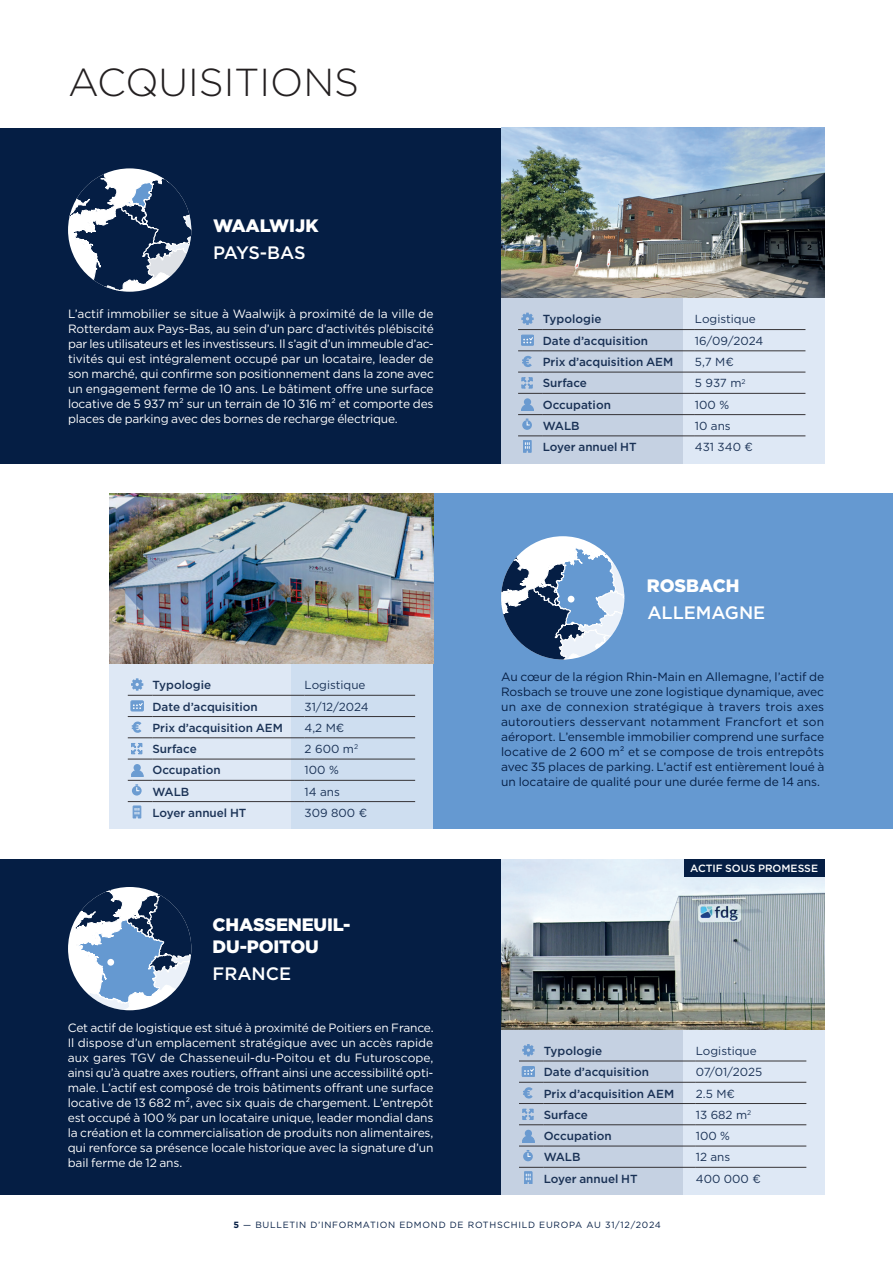
<style>
.page{position:relative;width:893px;height:1263px;background:#fff}
.page>*{position:absolute;margin:0;border:0;box-sizing:border-box;transform-origin:0 0}
.t1{font:300 39px "Gotham";color:#231f20}
.t2{font:900 18px/21.6px "Gotham";letter-spacing:-.01em;color:#fff}
.t3{font:500 18px "Gotham";color:#fff}
.texte_courant_justif_ok{font:12px/15px "Gotham";letter-spacing:-.015em;color:#fff;text-align:justify}
.texte_courant_justif_ok-2{font:12px/15px "Gotham";color:#051e44;text-align:justify}
.t4{font:500 11.7px "Gotham";color:#051e44}
.t5{font:11.7px "Gotham";color:#051e44}
.texte_courant_justif_ok-3{font:500 10.5px "Gotham";color:#fff}
.t6{font:9px "Gotham";letter-spacing:.08em;color:#051e44}
.s1{font-weight:700}
</style>
<div class="page">
<div style="left:0;top:128px;width:682px;height:335px;background:#051e44"></div>
<div style="left:501px;top:128px;width:323px;height:335px;background:linear-gradient(to right,#bdc9dc,#e2ecf8)"></div>
<hr style="left:543px;top:329px;width:152px;height:1px;background:#231f20">
<hr style="left:695px;top:329px;width:110px;height:1px;background:#231f20">
<hr style="left:543px;top:350px;width:152px;height:1px;background:#231f20">
<hr style="left:695px;top:350px;width:110px;height:1px;background:#231f20">
<hr style="left:543px;top:372px;width:152px;height:1px;background:#231f20">
<hr style="left:695px;top:372px;width:110px;height:1px;background:#231f20">
<hr style="left:543px;top:393px;width:152px;height:1px;background:#231f20">
<hr style="left:695px;top:393px;width:110px;height:1px;background:#231f20">
<hr style="left:543px;top:414px;width:152px;height:1px;background:#231f20">
<hr style="left:695px;top:414px;width:110px;height:1px;background:#231f20">
<hr style="left:543px;top:436px;width:152px;height:1px;background:#231f20">
<hr style="left:695px;top:436px;width:110px;height:1px;background:#231f20">
<svg style="left:518px;top:313px;width:25px;height:17px"></svg>
<div style="left:521px;top:335px;width:13px;height:10px;border:1px solid #6094ce"></div>
<svg style="left:523px;top:337px;width:10px;height:6px"></svg>
<svg style="left:518px;top:350px;width:25px;height:44px"></svg>
<div style="left:524px;top:398px;width:7px;height:8px;background:#6a9ad0;border-radius:50%"></div>
<svg style="left:518px;top:404px;width:25px;height:26px"></svg>
<svg style="left:518px;top:436px;width:25px;height:16px"></svg>
<img style="left:501px;top:128px;width:323px;height:170px">
<svg style="left:68px;top:168px;width:124px;height:124px"></svg>
<div style="left:0;top:859px;width:682px;height:336px;background:#051e44"></div>
<svg style="left:501px;top:1029px;width:323px;height:166px;background:#ced9e8"></svg>
<hr style="left:544px;top:1061px;width:152px;height:1px;background:#231f20">
<hr style="left:696px;top:1061px;width:110px;height:1px;background:#231f20">
<hr style="left:544px;top:1082px;width:152px;height:1px;background:#231f20">
<hr style="left:696px;top:1082px;width:110px;height:1px;background:#231f20">
<hr style="left:544px;top:1103px;width:152px;height:1px;background:#231f20">
<hr style="left:696px;top:1103px;width:110px;height:1px;background:#231f20">
<hr style="left:544px;top:1124px;width:152px;height:1px;background:#231f20">
<hr style="left:696px;top:1124px;width:110px;height:1px;background:#231f20">
<hr style="left:544px;top:1146px;width:152px;height:1px;background:#231f20">
<hr style="left:696px;top:1146px;width:110px;height:1px;background:#231f20">
<hr style="left:544px;top:1167px;width:152px;height:1px;background:#231f20">
<hr style="left:696px;top:1167px;width:110px;height:1px;background:#231f20">
<svg style="left:519px;top:1044px;width:25px;height:18px"></svg>
<div style="left:522px;top:1066px;width:13px;height:11px;border:1px solid #6094ce"></div>
<svg style="left:524px;top:1068px;width:10px;height:7px"></svg>
<svg style="left:519px;top:1082px;width:25px;height:43px"></svg>
<div style="left:525px;top:1130px;width:7px;height:7px;background:#6a9ad0;border-radius:50%"></div>
<svg style="left:519px;top:1136px;width:25px;height:25px"></svg>
<svg style="left:519px;top:1167px;width:25px;height:17px"></svg>
<img style="left:501px;top:859px;width:323px;height:170px">
<div style="left:291px;top:493px;width:602px;height:336px;background:#6599d1"></div>
<div style="left:110px;top:493px;width:323px;height:336px;background:linear-gradient(to right,#e0e8f3,#cbdcef)"></div>
<hr style="left:152px;top:695px;width:153px;height:1px;background:#231f20">
<hr style="left:305px;top:695px;width:110px;height:1px;background:#231f20">
<hr style="left:152px;top:716px;width:153px;height:1px;background:#231f20">
<hr style="left:305px;top:716px;width:110px;height:1px;background:#231f20">
<hr style="left:152px;top:737px;width:153px;height:1px;background:#231f20">
<hr style="left:305px;top:737px;width:110px;height:1px;background:#231f20">
<hr style="left:152px;top:759px;width:153px;height:1px;background:#231f20">
<hr style="left:305px;top:759px;width:110px;height:1px;background:#231f20">
<hr style="left:152px;top:780px;width:153px;height:1px;background:#231f20">
<hr style="left:305px;top:780px;width:110px;height:1px;background:#231f20">
<hr style="left:152px;top:801px;width:153px;height:1px;background:#231f20">
<hr style="left:305px;top:801px;width:110px;height:1px;background:#231f20">
<svg style="left:128px;top:678px;width:24px;height:18px"></svg>
<div style="left:131px;top:701px;width:13px;height:10px;border:1px solid #6094ce"></div>
<svg style="left:133px;top:703px;width:10px;height:6px"></svg>
<svg style="left:128px;top:716px;width:24px;height:44px"></svg>
<div style="left:134px;top:764px;width:7px;height:7px;background:#6c9cd1;border-radius:50%"></div>
<svg style="left:128px;top:770px;width:24px;height:25px"></svg>
<svg style="left:128px;top:801px;width:24px;height:17px"></svg>
<img style="left:110px;top:493px;width:324px;height:170px">
<svg style="left:68px;top:887px;width:123px;height:123px"></svg>
<div style="left:107px;top:959px;width:7px;height:7px;background:#fff;border-radius:50%"></div>
<svg style="left:501px;top:536px;width:123px;height:123px"></svg>
<div style="left:684px;top:859px;width:140px;height:17px;background:#051e44"></div>
<p class="t1" style="left:68px;top:58px;width:293px">ACQUISITIONS</p>
<p class="t2" style="left:213px;top:214px;width:107px">WAALWIJK</p>
<p class="t3" style="left:213px;top:241px;width:94px">PAYS-BAS</p>
<p class="texte_courant_justif_ok" style="left:68px;top:306px;width:367px">L’actif immobilier se situe à Waalwijk à proximité de la ville de Rotterdam aux Pays-Bas, au sein d’un parc d’activités plébiscité par les utilisateurs et les investisseurs. Il s’agit d’un immeuble d’ac&shy;tivités qui est intégralement occupé par un locataire, leader de son marché, qui confirme son positionnement dans la zone avec un engagement ferme de 10 ans. Le bâtiment offre une surface locative de 5 937 m² sur un terrain de 10 316 m² et comporte des places de parking avec des bornes de recharge électrique.</p>
<p class="t4" style="left:152px;top:677px;width:60px">Typologie</p>
<p class="t5" style="left:305px;top:677px;width:62px">Logistique</p>
<p class="t4" style="left:152px;top:699px;width:107px">Date d’acquisition</p>
<p class="t5" style="left:305px;top:699px;width:66px">31/12/2024</p>
<p class="t4" style="left:152px;top:720px;width:132px">Prix d’acquisition AEM</p>
<p class="t5" style="left:305px;top:720px;width:41px">4,2 M€</p>
<p class="t4" style="left:152px;top:741px;width:46px">Surface</p>
<p class="t5" style="left:305px;top:741px;width:55px">2 600 m<sup>2</sup></p>
<p class="t4" style="left:152px;top:762px;width:70px">Occupation</p>
<p class="t5" style="left:305px;top:763px;width:36px">100 %</p>
<p class="t4" style="left:152px;top:784px;width:38px">WALB</p>
<p class="t5" style="left:305px;top:784px;width:37px">14 ans</p>
<p class="t4" style="left:152px;top:805px;width:95px">Loyer annuel HT</p>
<p class="t5" style="left:305px;top:805px;width:64px">309 800 €</p>
<p class="t2" style="left:213px;top:914px;width:140px">CHASSENEUIL-<br>DU-POITOU</p>
<p class="t3" style="left:213px;top:962px;width:80px">FRANCE</p>
<p class="texte_courant_justif_ok" style="left:68px;top:1020px;width:367px">Cet actif de logistique est situé à proximité de Poitiers en France.<br>Il dispose d’un emplacement stratégique avec un accès rapide aux gares TGV de Chasseneuil-du-Poitou et du Futuroscope, ainsi qu’à quatre axes routiers, offrant ainsi une accessibilité opti&shy;male. L’actif est composé de trois bâtiments offrant une surface locative de 13 682 m², avec six quais de chargement. L’entrepôt est occupé à 100 % par un locataire unique, leader mondial dans la création et la commercialisation de produits non alimentaires, qui renforce sa présence locale historique avec la signature d’un bail ferme de 12 ans.</p>
<p class="t4" style="left:543px;top:312px;width:60px">Typologie</p>
<p class="t5" style="left:695px;top:312px;width:62px">Logistique</p>
<p class="t4" style="left:543px;top:333px;width:107px">Date d’acquisition</p>
<p class="t5" style="left:695px;top:333px;width:70px">16/09/2024</p>
<p class="t4" style="left:543px;top:354px;width:132px">Prix d’acquisition AEM</p>
<p class="t5" style="left:695px;top:354px;width:40px">5,7 M€</p>
<p class="t4" style="left:543px;top:376px;width:46px">Surface</p>
<p class="t5" style="left:695px;top:376px;width:52px">5 937 m<sup>2</sup></p>
<p class="t4" style="left:543px;top:397px;width:70px">Occupation</p>
<p class="t5" style="left:695px;top:397px;width:36px">100 %</p>
<p class="t4" style="left:543px;top:418px;width:38px">WALB</p>
<p class="t5" style="left:695px;top:418px;width:37px">10 ans</p>
<p class="t4" style="left:543px;top:439px;width:95px">Loyer annuel HT</p>
<p class="t5" style="left:695px;top:440px;width:60px">431 340 €</p>
<p class="t2" style="left:647px;top:574px;width:94px">ROSBACH</p>
<p class="t3" style="left:647px;top:600px;width:119px">ALLEMAGNE</p>
<p class="texte_courant_justif_ok-2" style="left:501px;top:669px;width:325px">Au cœur de la région Rhin-Main en Allemagne, l’actif de Rosbach se trouve une zone logistique dynamique, avec un axe de connexion stratégique à travers trois axes autoroutiers desservant notamment Francfort et son aéroport. L’ensemble immobilier comprend une surface locative de 2 600 m² et se compose de trois entrepôts avec 35 places de parking. L’actif est entièrement loué à un locataire de qualité pour une durée ferme de 14 ans.</p>
<p class="texte_courant_justif_ok-3" style="left:690px;top:861px;width:129px">ACTIF SOUS PROMESSE</p>
<p class="t4" style="left:544px;top:1043px;width:60px">Typologie</p>
<p class="t5" style="left:696px;top:1043px;width:62px">Logistique</p>
<p class="t4" style="left:544px;top:1064px;width:107px">Date d’acquisition</p>
<p class="t5" style="left:696px;top:1065px;width:68px">07/01/2025</p>
<p class="t4" style="left:544px;top:1086px;width:132px">Prix d’acquisition AEM</p>
<p class="t5" style="left:696px;top:1086px;width:41px">2.5 M€</p>
<p class="t4" style="left:544px;top:1107px;width:46px">Surface</p>
<p class="t5" style="left:696px;top:1107px;width:57px">13 682 m<sup>2</sup></p>
<p class="t4" style="left:544px;top:1128px;width:70px">Occupation</p>
<p class="t5" style="left:696px;top:1128px;width:36px">100 %</p>
<p class="t4" style="left:544px;top:1149px;width:38px">WALB</p>
<p class="t5" style="left:696px;top:1150px;width:36px">12 ans</p>
<p class="t4" style="left:544px;top:1171px;width:95px">Loyer annuel HT</p>
<p class="t5" style="left:696px;top:1171px;width:67px">400 000 €</p>
<p class="t6" style="left:233px;top:1219px;width:429px"><span class="s1">5</span> — BULLETIN D’INFORMATION EDMOND DE ROTHSCHILD EUROPA AU 31/12/2024</p>
</div>
